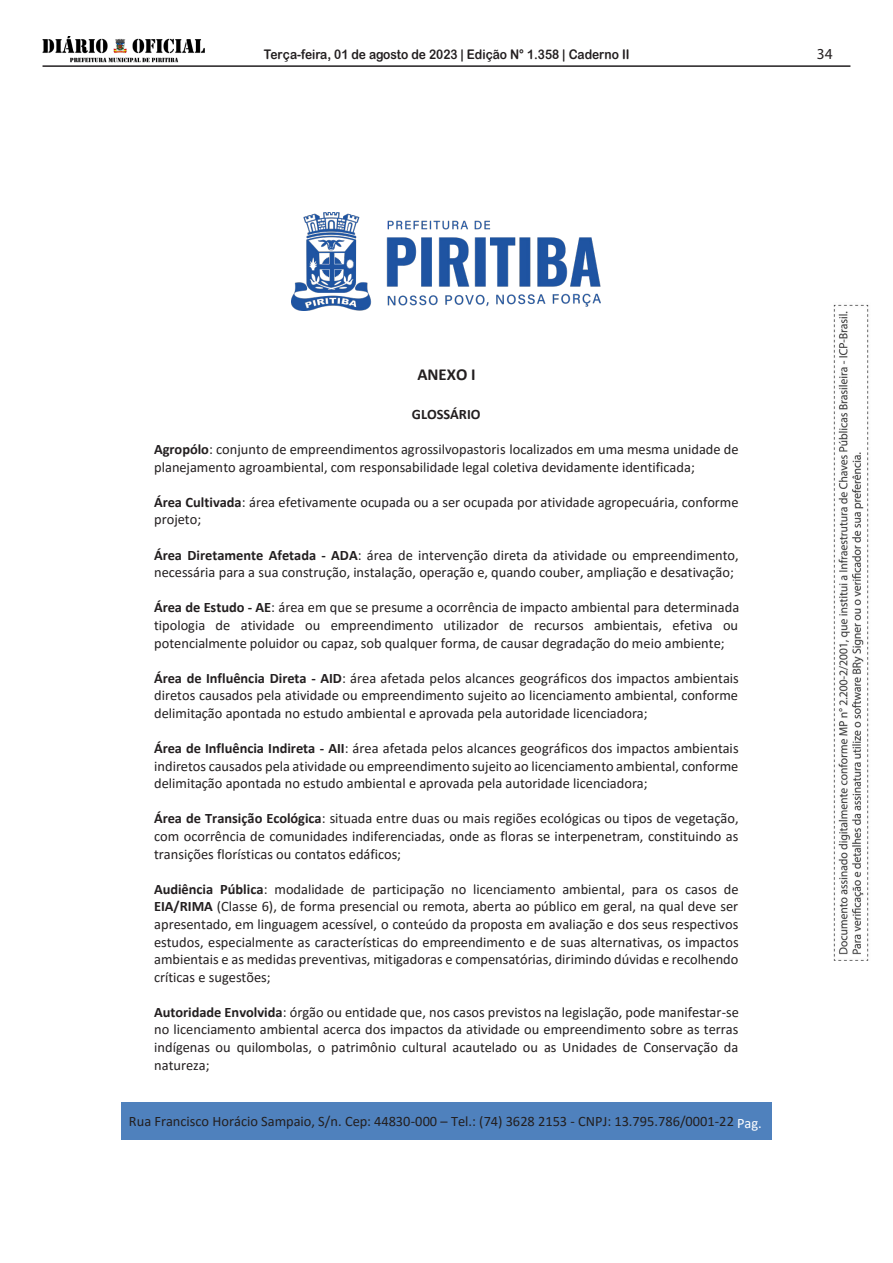
<style>
.page{position:relative;width:893px;height:1263px;background:#fff}
.page>*{position:absolute;margin:0;border:0;box-sizing:border-box;transform-origin:0 0}
.t1{font:700 16.8px "Calibri";color:#231f20}
.t2{font:15.3px "Myriad Pro";color:#231f20}
.t3{font:14.4px/17.5px "Calibri";color:#231f20;text-align:justify}
.t4{font:700 14.4px "Calibri";letter-spacing:-.005em;color:#231f20}
.t5{font:13.2px "Arial Rounded MT Bold";color:#231f20;scale:.91 1}
.s1{font-weight:700}
.s2{color:#fff}
</style>
<div class="page">
<hr style="left:43px;top:65px;width:807px;height:2px;background:#231f20">
<img style="left:833px;top:304px;width:36px;height:656px">
<img style="left:43px;top:37px;width:162px;height:26px">
<div style="left:122px;top:1102px;width:650px;height:38px;background:#4f81bd"></div>
<img style="left:292px;top:213px;width:309px;height:97px">
<p class="t5" style="left:264px;top:46px;width:403px">Terça-feira, 01 de agosto de 2023 | Edição N° 1.358 | Caderno II</p>
<p class="t2" style="left:817px;top:44px;width:17px">34</p>
<p class="t1" style="left:417px;top:363px;width:60px">ANEXO I</p>
<p class="t4" style="left:412px;top:404px;width:70px">GLOSSÁRIO</p>
<p class="t3" style="left:154px;top:440px;width:586px"><span class="s1">Agropólo</span>: conjunto de empreendimentos agrossilvopastoris localizados em uma mesma unidade de planejamento agroambiental, com responsabilidade legal coletiva devidamente identificada;</p>
<p class="t3" style="left:154px;top:493px;width:586px"><span class="s1">Área Cultivada</span>: área efetivamente ocupada ou a ser ocupada por atividade agropecuária, conforme projeto;</p>
<p class="t3" style="left:154px;top:545px;width:586px"><span class="s1">Área Diretamente Afetada - ADA</span>: área de intervenção direta da atividade ou empreendimento, necessária para a sua construção, instalação, operação e, quando couber, ampliação e desativação;</p>
<p class="t3" style="left:154px;top:598px;width:587px"><span class="s1">Área de Estudo - AE</span>: área em que se presume a ocorrência de impacto ambiental para determinada tipologia de atividade ou empreendimento utilizador de recursos ambientais, efetiva ou potencialmente poluidor ou capaz, sob qualquer forma, de causar degradação do meio ambiente;</p>
<p class="t3" style="left:154px;top:669px;width:586px"><span class="s1">Área de Influência Direta - AID</span>: área afetada pelos alcances geográficos dos impactos ambientais diretos causados pela atividade ou empreendimento sujeito ao licenciamento ambiental, conforme delimitação apontada no estudo ambiental e aprovada pela autoridade licenciadora;</p>
<p class="t3" style="left:154px;top:739px;width:586px"><span class="s1">Área de Influência Indireta - AII</span>: área afetada pelos alcances geográficos dos impactos ambientais indiretos causados pela atividade ou empreendimento sujeito ao licenciamento ambiental, conforme delimitação apontada no estudo ambiental e aprovada pela autoridade licenciadora;</p>
<p class="t3" style="left:154px;top:809px;width:586px"><span class="s1">Área de Transição Ecológica</span>: situada entre duas ou mais regiões ecológicas ou tipos de vegetação, com ocorrência de comunidades indiferenciadas, onde as floras se interpenetram, constituindo as transições florísticas ou contatos edáficos;</p>
<p class="t3" style="left:154px;top:880px;width:586px"><span class="s1">Audiência Pública</span>: modalidade de participação no licenciamento ambiental, para os casos de <span class="s1">EIA/RIMA</span> (Classe 6), de forma presencial ou remota, aberta ao público em geral, na qual deve ser apresentado, em linguagem acessível, o conteúdo da proposta em avaliação e dos seus respectivos estudos, especialmente as características do empreendimento e de suas alternativas, os impactos ambientais e as medidas preventivas, mitigadoras e compensatórias, dirimindo dúvidas e recolhendo críticas e sugestões;</p>
<p class="t3" style="left:154px;top:1003px;width:586px"><span class="s1">Autoridade Envolvida</span>: órgão ou entidade que, nos casos previstos na legislação, pode manifestar-se no licenciamento ambiental acerca dos impactos da atividade ou empreendimento sobre as terras indígenas ou quilombolas, o patrimônio cultural acautelado ou as Unidades de Conservação da natureza;</p>
<p class="t3" style="left:129px;top:1112px;width:634px">Rua Francisco Horácio Sampaio, S/n. Cep: 44830-000 – Tel.: (74) 3628 2153 - CNPJ: 13.795.786/0001-22 <span class="s2">Pag.</span></p>
</div>
